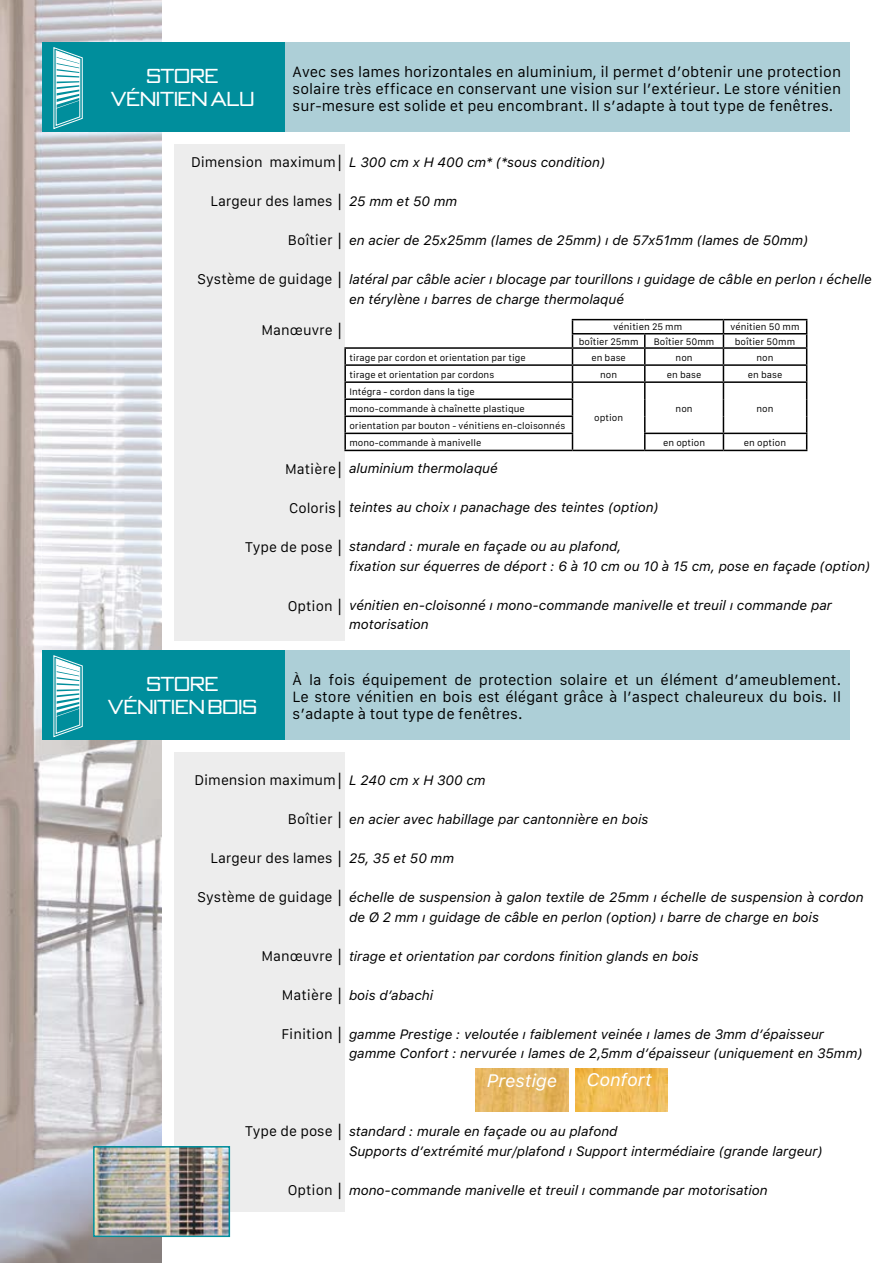
<style>
.page{position:relative;width:893px;height:1263px;background:#fff}
.page>*{position:absolute;margin:0;border:0;box-sizing:border-box;transform-origin:0 0}
.t1{font:300 18px/22.5px "OPTI Bank Gothic";color:#fff;text-align:center}
.t2{font:italic 18px "Galvji";color:#fff}
.t3{font:14.25px/17.1px "Galvji";color:#000;text-align:justify}
.t4{font:italic 13.5px/19.5px "Galvji";color:#000}
.t5{font:13.5px "Galvji";color:#000}
.t6{font:9px/17.1px "Galvji";color:#000}
.s1{font-style:normal}
.s2{font-family:"Arial";font-style:normal}
.s3{font-family:"Arial"}
.s4{font-style:italic}
</style>
<div class="page">
<img style="left:0;top:0;width:162px;height:1263px">
<div style="left:284px;top:43px;width:566px;height:89px;background:#adcfd7"></div>
<div style="left:174px;top:145px;width:170px;height:496px;background:#ededed"></div>
<hr style="left:572px;top:319px;width:73px;height:1px;background:#000">
<hr style="left:645px;top:319px;width:78px;height:1px;background:#000">
<hr style="left:723px;top:319px;width:84px;height:1px;background:#000">
<hr style="left:572px;top:333px;width:73px;height:1px;background:#000">
<hr style="left:645px;top:333px;width:78px;height:1px;background:#000">
<hr style="left:723px;top:333px;width:84px;height:1px;background:#000">
<hr style="left:344px;top:347px;width:228px;height:2px;background:#000">
<hr style="left:572px;top:347px;width:73px;height:2px;background:#000">
<hr style="left:645px;top:347px;width:78px;height:2px;background:#000">
<hr style="left:723px;top:347px;width:84px;height:2px;background:#000">
<hr style="left:344px;top:364px;width:228px;height:2px;background:#000">
<hr style="left:572px;top:364px;width:73px;height:2px;background:#000">
<hr style="left:645px;top:364px;width:78px;height:2px;background:#000">
<hr style="left:723px;top:364px;width:84px;height:2px;background:#000">
<hr style="left:344px;top:381px;width:228px;height:2px;background:#000">
<hr style="left:572px;top:381px;width:73px;height:2px;background:#000">
<hr style="left:645px;top:381px;width:78px;height:2px;background:#000">
<hr style="left:723px;top:381px;width:84px;height:2px;background:#000">
<hr style="left:344px;top:398px;width:229px;height:2px;background:#000">
<hr style="left:344px;top:416px;width:229px;height:1px;background:#000">
<hr style="left:344px;top:433px;width:229px;height:1px;background:#000">
<svg style="left:344px;top:349px;width:2px;height:101px"></svg>
<svg style="left:572px;top:320px;width:1px;height:130px"></svg>
<hr style="left:644px;top:433px;width:79px;height:1px;background:#000">
<svg style="left:644px;top:334px;width:1px;height:116px"></svg>
<hr style="left:723px;top:433px;width:84px;height:1px;background:#000">
<svg style="left:723px;top:320px;width:1px;height:130px"></svg>
<svg style="left:806px;top:320px;width:1px;height:130px"></svg>
<hr style="left:344px;top:450px;width:228px;height:1px;background:#000">
<hr style="left:572px;top:450px;width:73px;height:1px;background:#000">
<hr style="left:645px;top:450px;width:78px;height:1px;background:#000">
<hr style="left:723px;top:450px;width:84px;height:1px;background:#000">
<div style="left:284px;top:651px;width:566px;height:89px;background:#adcfd7"></div>
<div style="left:174px;top:753px;width:170px;height:459px;background:#ededed"></div>
<div style="left:43px;top:43px;width:242px;height:89px;background:#008e9c"></div>
<svg style="left:53px;top:47px;width:30px;height:82px"></svg>
<div style="left:43px;top:651px;width:242px;height:89px;background:#008e9c"></div>
<svg style="left:53px;top:655px;width:30px;height:82px"></svg>
<img style="left:475px;top:1069px;width:93px;height:42px">
<img style="left:575px;top:1069px;width:93px;height:42px">
<img style="left:96px;top:1149px;width:131px;height:85px">
<div style="left:93px;top:1146px;width:137px;height:91px;border:2px solid #008e9c"></div>
<h1 class="t1" style="left:111px;top:64px;width:145px">STORE<br>VÉNITIEN ALU</h1>
<p class="t3" style="left:293px;top:64px;width:550px">Avec ses lames horizontales en aluminium, il permet d’obtenir une protection solaire très efficace en conservant une vision sur l’extérieur. Le store vénitien sur-mesure est solide et peu encombrant. Il s’adapte à tout type de fenêtres.</p>
<p class="t4" style="left:191px;top:153px;width:415px"><span class="s1">Dimension maximum</span><span class="s2">│</span> L 300 cm x H 400 cm* (*sous condition)</p>
<p class="t5" style="left:211px;top:193px;width:248px">Largeur des lames <span class="s3">│</span> <span class="s4">25 mm et 50 mm</span></p>
<p class="t4" style="left:288px;top:231px;width:521px"><span class="s1">Boîtier</span> <span class="s2">│</span> en acier de 25x25mm (lames de 25mm) ı de 57x51mm (lames de 50mm)</p>
<p class="t4" style="left:198px;top:270px;width:676px"><span class="s1">Système de guidage</span> <span class="s2">│</span> latéral par câble acier ı blocage par tourillons ı guidage de câble en perlon ı échelle</p>
<p class="t5" style="left:262px;top:322px;width:84px">Manœuvre <span class="s3">│</span></p>
<p class="t4" style="left:349px;top:289px;width:277px">en térylène ı barres de charge thermolaqué</p>
<p class="t6" style="left:614px;top:319px;width:70px">vénitien 25 mm</p>
<p class="t6" style="left:730px;top:319px;width:71px">vénitien 50 mm</p>
<p class="t6" style="left:579px;top:334px;width:61px">boîtier 25mm</p>
<p class="t6" style="left:654px;top:334px;width:62px">Boîtier 50mm</p>
<p class="t6" style="left:735px;top:334px;width:62px">boîtier 50mm</p>
<p class="t5" style="left:285px;top:462px;width:61px">Matière<span class="s3">│</span></p>
<p class="t5" style="left:289px;top:501px;width:57px">Coloris<span class="s3">│</span></p>
<p class="t5" style="left:245px;top:540px;width:101px">Type de pose <span class="s3">│</span></p>
<p class="t5" style="left:288px;top:598px;width:58px">Option <span class="s3">│</span></p>
<p class="t6" style="left:349px;top:349px;width:178px">tirage par cordon et orientation par tige</p>
<p class="t6" style="left:591px;top:349px;width:36px">en base</p>
<p class="t6" style="left:676px;top:349px;width:19px">non</p>
<p class="t6" style="left:756px;top:349px;width:19px">non</p>
<p class="t6" style="left:349px;top:366px;width:146px">tirage et orientation par cordons</p>
<p class="t6" style="left:600px;top:366px;width:19px">non</p>
<p class="t6" style="left:667px;top:366px;width:36px">en base</p>
<p class="t6" style="left:748px;top:366px;width:36px">en base</p>
<p class="t6" style="left:349px;top:383px;width:127px">Intégra - cordon dans la tige</p>
<p class="t6" style="left:594px;top:409px;width:30px">option</p>
<p class="t6" style="left:349px;top:400px;width:177px">mono-commande à chaînette plastique</p>
<p class="t6" style="left:676px;top:400px;width:19px">non</p>
<p class="t6" style="left:756px;top:400px;width:19px">non</p>
<p class="t6" style="left:349px;top:418px;width:217px">orientation par bouton - vénitiens en-cloisonnés mono-commande à manivelle</p>
<p class="t6" style="left:663px;top:435px;width:44px">en option</p>
<p class="t6" style="left:744px;top:435px;width:44px">en option</p>
<p class="t4" style="left:349px;top:459px;width:150px">aluminium thermolaqué</p>
<p class="t4" style="left:349px;top:498px;width:311px">teintes au choix ı panachage des teintes (option)</p>
<p class="t4" style="left:349px;top:537px;width:522px">standard : murale en façade ou au plafond,<br>fixation sur équerres de déport : 6 à 10 cm ou 10 à 15 cm, pose en façade (option)</p>
<p class="t4" style="left:349px;top:595px;width:484px">vénitien en-cloisonné ı mono-commande manivelle et treuil ı commande par motorisation</p>
<h1 class="t1" style="left:108px;top:673px;width:151px">STORE<br>VÉNITIEN BOIS</h1>
<p class="t3" style="left:293px;top:672px;width:550px">À la fois équipement de protection solaire et un élément d’ameublement.<br>Le store vénitien en bois est élégant grâce à l’aspect chaleureux du bois. Il s’adapte à tout type de fenêtres.</p>
<p class="t5" style="left:194px;top:772px;width:292px">Dimension maximum<span class="s3">│</span> <span class="s4">L 240 cm x H 300 cm</span></p>
<p class="t4" style="left:288px;top:810px;width:362px"><span class="s1">Boîtier</span> <span class="s2">│</span> en acier avec habillage par cantonnière en bois</p>
<p class="t5" style="left:211px;top:850px;width:245px">Largeur des lames <span class="s3">│</span> <span class="s4">25, 35 et 50 mm</span></p>
<p class="t4" style="left:349px;top:888px;width:516px;text-indent:-151px"><span class="s1">Système de guidage</span> <span class="s2">│</span> échelle de suspension à galon textile de 25mm ı échelle de suspension à cordon de Ø 2 mm ı guidage de câble en perlon (option) ı barre de charge en bois</p>
<p class="t4" style="left:262px;top:946px;width:438px"><span class="s1">Manœuvre</span> <span class="s2">│</span> tirage et orientation par cordons finition glands en bois</p>
<p class="t4" style="left:282px;top:985px;width:153px"><span class="s1">Matière</span> <span class="s2">│</span> bois d’abachi</p>
<p class="t4" style="left:349px;top:1024px;width:515px;text-indent:-67px"><span class="s1">Finition</span> <span class="s2">│</span> gamme Prestige : veloutée ı faiblement veinée ı lames de 3mm d’épaisseur gamme Confort : nervurée ı lames de 2,5mm d’épaisseur (uniquement en 35mm)</p>
<h1 class="t2" style="left:487px;top:1070px;width:72px">Prestige</h1>
<h1 class="t2" style="left:586px;top:1069px;width:67px">Confort</h1>
<p class="t4" style="left:349px;top:1122px;width:475px;text-indent:-104px"><span class="s1">Type de pose</span> <span class="s2">│</span> standard : murale en façade ou au plafond<br>Supports d’extrémité mur/plafond ı Support intermédiaire (grande largeur)</p>
<p class="t4" style="left:288px;top:1180px;width:481px"><span class="s1">Option</span> <span class="s2">│</span> mono-commande manivelle et treuil ı commande par motorisation</p>
</div>
